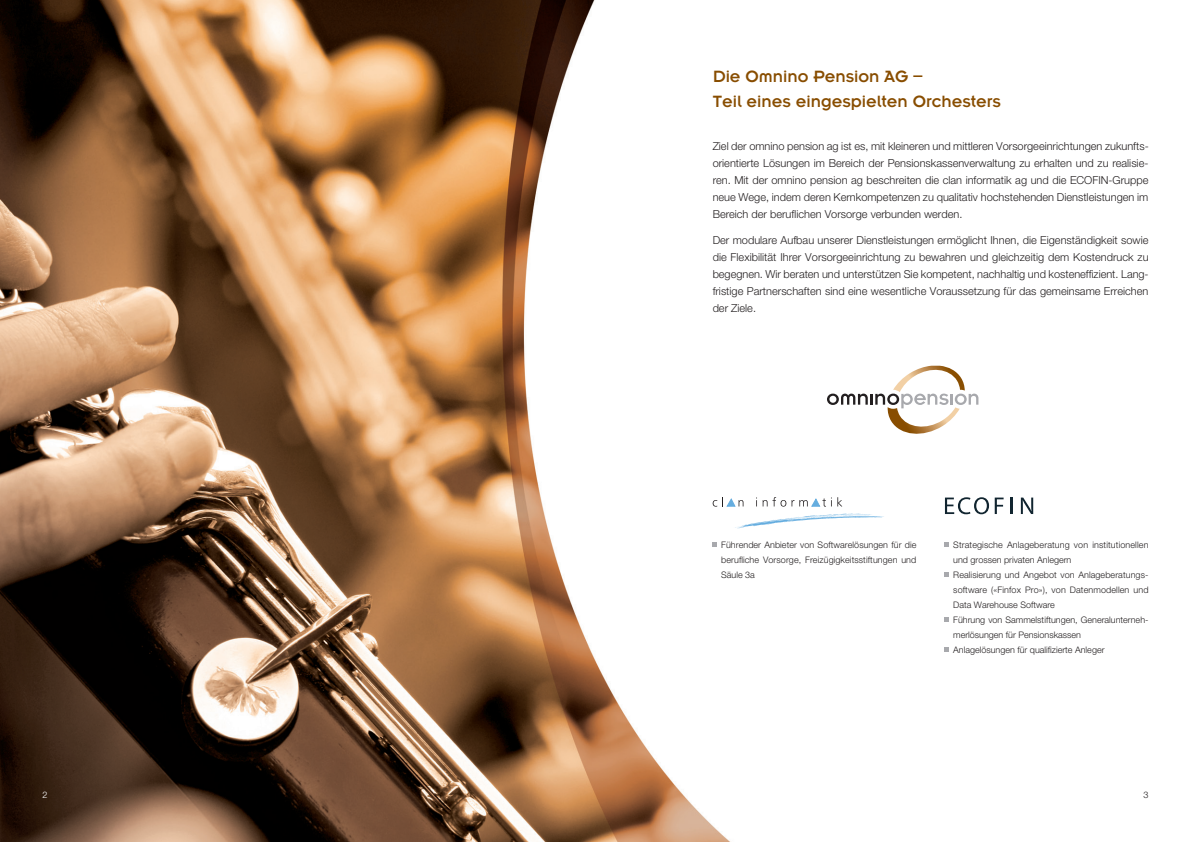
<style>
.page{position:relative;width:1191px;height:842px;background:#fff}
.page>*{position:absolute;margin:0;border:0;box-sizing:border-box;transform-origin:0 0}
.t1{font:18px/25px "Insignia LT Std";color:#884d00}
.lead_light{font:300 11px/17px "Helvetica Neue";color:#231f20;text-align:justify}
.Bulletpoints{font:300 9px/15px "Helvetica Neue";color:#231f20;text-align:justify}
.pagina{font:300 9px "Helvetica Neue";color:#fff}
.pagina-2{font:300 9px "Helvetica Neue";color:#231f20}
</style>
<div class="page">
<img style="left:0;top:0;width:1034px;height:842px">
<svg style="left:712px;top:542px;width:5px;height:5px"></svg>
<svg style="left:944px;top:542px;width:5px;height:5px"></svg>
<svg style="left:944px;top:572px;width:5px;height:5px"></svg>
<svg style="left:944px;top:617px;width:5px;height:5px"></svg>
<svg style="left:944px;top:647px;width:5px;height:5px"></svg>
<svg style="left:945px;top:497px;width:58px;height:17px"></svg>
<svg style="left:1010px;top:498px;width:2px;height:16px"></svg>
<svg style="left:1020px;top:498px;width:13px;height:16px"></svg>
<svg style="left:756px;top:497px;width:86px;height:10px"></svg>
<svg style="left:712px;top:497px;width:31px;height:10px"></svg>
<svg style="left:734px;top:513px;width:150px;height:15px"></svg>
<svg style="left:827px;top:366px;width:151px;height:72px"></svg>
<p class="t1" style="left:712px;top:63px;width:290px">Die Omnino Pension AG –<br>Teil eines eingespielten Orchesters</p>
<p class="lead_light" style="left:712px;top:138px;width:437px">Ziel der omnino pension ag ist es, mit kleineren und mittleren Vorsorgeeinrichtungen zukunfts&shy;orientierte Lösungen im Bereich der Pensionskassenverwaltung zu erhalten und zu realisie&shy;ren. Mit der omnino pension ag beschreiten die clan informatik ag und die ECOFIN-Gruppe neue Wege, indem deren Kernkompetenzen zu qualitativ hochstehenden Dienstleistungen im Bereich der beruflichen Vorsorge verbunden werden.</p>
<p class="lead_light" style="left:712px;top:231px;width:437px">Der modulare Aufbau unserer Dienstleistungen ermöglicht Ihnen, die Eigenständigkeit sowie die Flexibilität Ihrer Vorsorgeeinrichtung zu bewahren und gleichzeitig dem Kostendruck zu begegnen. Wir beraten und unterstützen Sie kompetent, nachhaltig und kosteneffizient. Lang&shy;fristige Partnerschaften sind eine wesentliche Voraussetzung für das gemeinsame Erreichen der Ziele.</p>
<p class="Bulletpoints" style="left:721px;top:537px;width:197px">Führender Anbieter von Softwarelösungen für die berufliche Vorsorge, Freizügigkeitsstiftungen und Säule 3a</p>
<p class="Bulletpoints" style="left:953px;top:537px;width:197px">Strategische Anlageberatung von institutionellen und grossen privaten Anlegern</p>
<p class="Bulletpoints" style="left:953px;top:567px;width:197px">Realisierung und Angebot von Anlageberatungs&shy;software («Finfox Pro»), von Datenmodellen und Data Warehouse Software</p>
<p class="Bulletpoints" style="left:953px;top:612px;width:197px">Führung von Sammelstiftungen, Generalunterneh&shy;merlösungen für Pensionskassen</p>
<p class="Bulletpoints" style="left:953px;top:642px;width:153px">Anlagelösungen für qualifizierte Anleger</p>
<p class="pagina" style="left:43px;top:789px;width:7px">2</p>
<p class="pagina-2" style="left:1143px;top:789px;width:7px">3</p>
</div>
